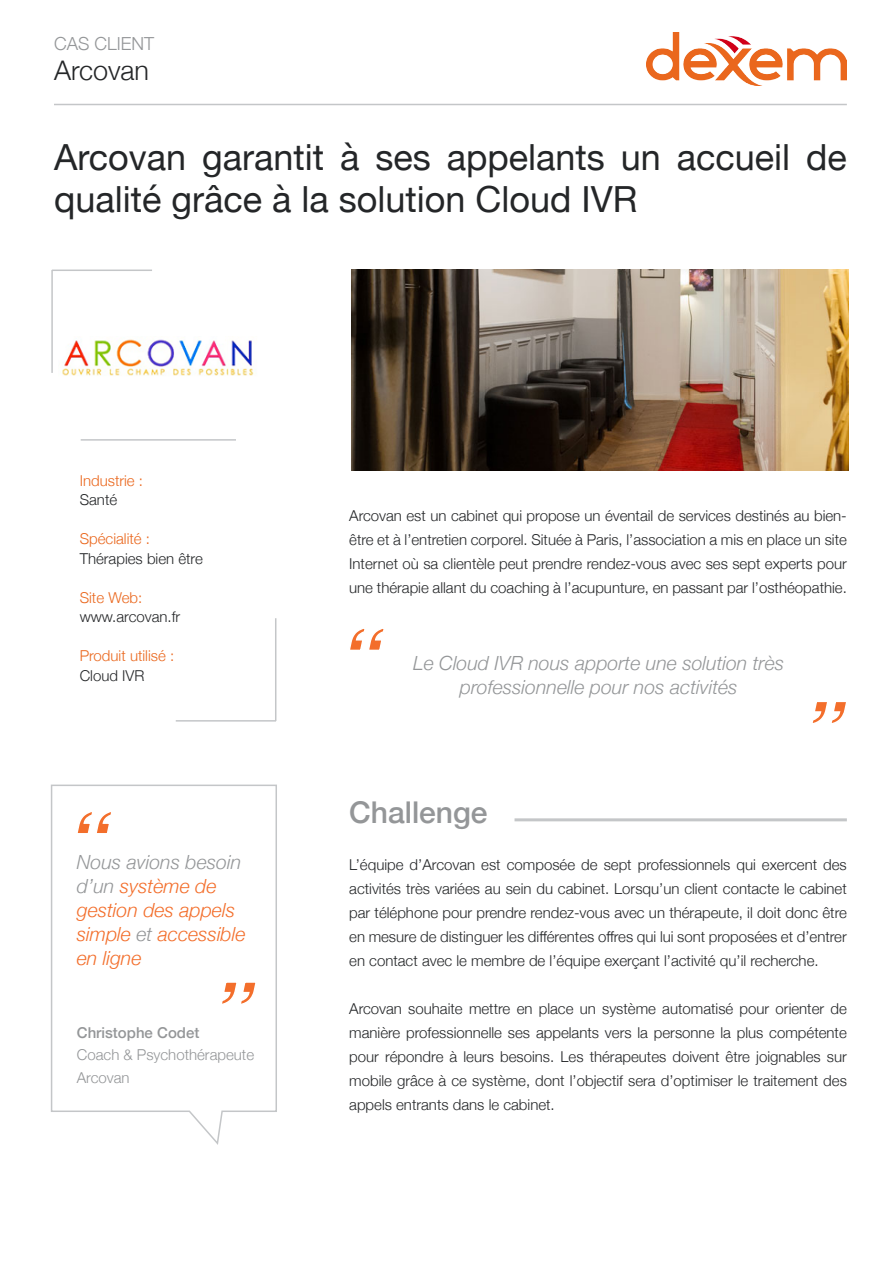
<style>
.page{position:relative;width:893px;height:1263px;background:#fff}
.page>*{position:absolute;margin:0;border:0;box-sizing:border-box;transform-origin:0 0}
.t1{font:italic 700 82.5px "Helvetica";color:#f36e2b}
.t2{font:36px/42px "Helvetica Neue";color:#242628}
.t3{font:500 30px "Helvetica Neue";color:#949698}
.t4{font:300 27px "Helvetica Neue";color:#242628}
.t5{font:italic 300 19.5px/24px "Helvetica Neue";color:#f36e2b}
.t6{font:italic 300 19.5px "Helvetica Neue";color:#949698}
.t7{font:300 18px "Helvetica Neue";color:#949698}
.t8{font:300 15px/24px "Helvetica Neue";color:#242628;text-align:justify}
.t9{font:300 15px "Helvetica Neue";color:#ea671d}
.t10{font:300 15px/22.5px "Helvetica Neue";color:#949698}
.t11{font:500 15px "Helvetica Neue";color:#949698}
.s1{color:#949698}
</style>
<div class="page">
<hr style="left:51px;top:270px;width:2px;height:103px;background:#c4c6c8">
<hr style="left:52px;top:270px;width:100px;height:1px;background:#c4c6c8">
<hr style="left:275px;top:618px;width:1px;height:103px;background:#c4c6c8">
<hr style="left:176px;top:720px;width:100px;height:2px;background:#c4c6c8">
<hr style="left:514px;top:818px;width:333px;height:3px;background:#c4c6c8">
<svg style="left:50px;top:784px;width:227px;height:361px"></svg>
<svg style="left:75px;top:809px;width:39px;height:26px"></svg>
<svg style="left:219px;top:980px;width:39px;height:26px"></svg>
<img style="left:646px;top:32px;width:201px;height:53px">
<hr style="left:54px;top:104px;width:793px;height:1px;background:#c4c6c8">
<hr style="left:81px;top:439px;width:155px;height:2px;background:#c4c6c8">
<img style="left:62px;top:339px;width:192px;height:37px">
<img style="left:351px;top:270px;width:497px;height:200px">
<p class="t7" style="left:54px;top:29px;width:102px">CAS CLIENT</p>
<h3 class="t4" style="left:54px;top:48px;width:97px">Arcovan</h3>
<h2 class="t2" style="left:54px;top:138px;width:794px">Arcovan garantit à ses appelants un accueil de qualité grâce à la solution Cloud IVR</h2>
<p class="t9" style="left:80px;top:468px;width:65px">Industrie :</p>
<p class="t8" style="left:80px;top:487px;width:39px">Santé</p>
<p class="t9" style="left:80px;top:527px;width:72px">Spécialité :</p>
<p class="t8" style="left:80px;top:545px;width:125px">Thérapies bien être</p>
<p class="t9" style="left:80px;top:585px;width:64px">Site Web:</p>
<p class="t8" style="left:80px;top:604px;width:102px">www.arcovan.fr</p>
<p class="t9" style="left:80px;top:644px;width:96px">Produit utilisé :</p>
<p class="t8" style="left:80px;top:662px;width:66px">Cloud IVR</p>
<h1 class="t1" style="left:63px;top:774px;width:43px">“</h1>
<h3 class="t5" style="left:77px;top:849px;width:170px"><span class="s1">Nous avions besoin d’un</span> système de gestion des appels simple <span class="s1">et</span> accessible en ligne</h3>
<h1 class="t1" style="left:207px;top:944px;width:43px">”</h1>
<p class="t11" style="left:77px;top:1020px;width:124px">Christophe Codet</p>
<p class="t10" style="left:77px;top:1042px;width:179px">Coach &amp; Psychothérapeute<br>Arcovan</p>
<p class="t8" style="left:349px;top:503px;width:499px">Arcovan est un cabinet qui propose un éventail de services destinés au bien&shy;être et à l’entretien corporel. Située à Paris, l’association a mis en place un site Internet où sa clientèle peut prendre rendez-vous avec ses sept experts pour une thérapie allant du coaching à l’acupunture, en passant par l’osthéopathie.</p>
<h1 class="t1" style="left:336px;top:591px;width:43px">“</h1>
<h3 class="t6" style="left:413px;top:648px;width:372px">Le Cloud IVR nous apporte une solution très</h3>
<h3 class="t6" style="left:460px;top:672px;width:279px">professionnelle pour nos activités</h3>
<h1 class="t1" style="left:798px;top:664px;width:43px">”</h1>
<h3 class="t3" style="left:349px;top:788px;width:140px">Challenge</h3>
<p class="t8" style="left:349px;top:852px;width:499px">L’équipe d’Arcovan est composée de sept professionnels qui exercent des activités très variées au sein du cabinet. Lorsqu’un client contacte le cabinet par téléphone pour prendre rendez-vous avec un thérapeute, il doit donc être en mesure de distinguer les différentes offres qui lui sont proposées et d’entrer en contact avec le membre de l’équipe exerçant l’activité qu’il recherche.</p>
<p class="t8" style="left:349px;top:996px;width:499px">Arcovan souhaite mettre en place un système automatisé pour orienter de manière professionnelle ses appelants vers la personne la plus compétente pour répondre à leurs besoins. Les thérapeutes doivent être joignables sur mobile grâce à ce système, dont l’objectif sera d’optimiser le traitement des appels entrants dans le cabinet.</p>
</div>
